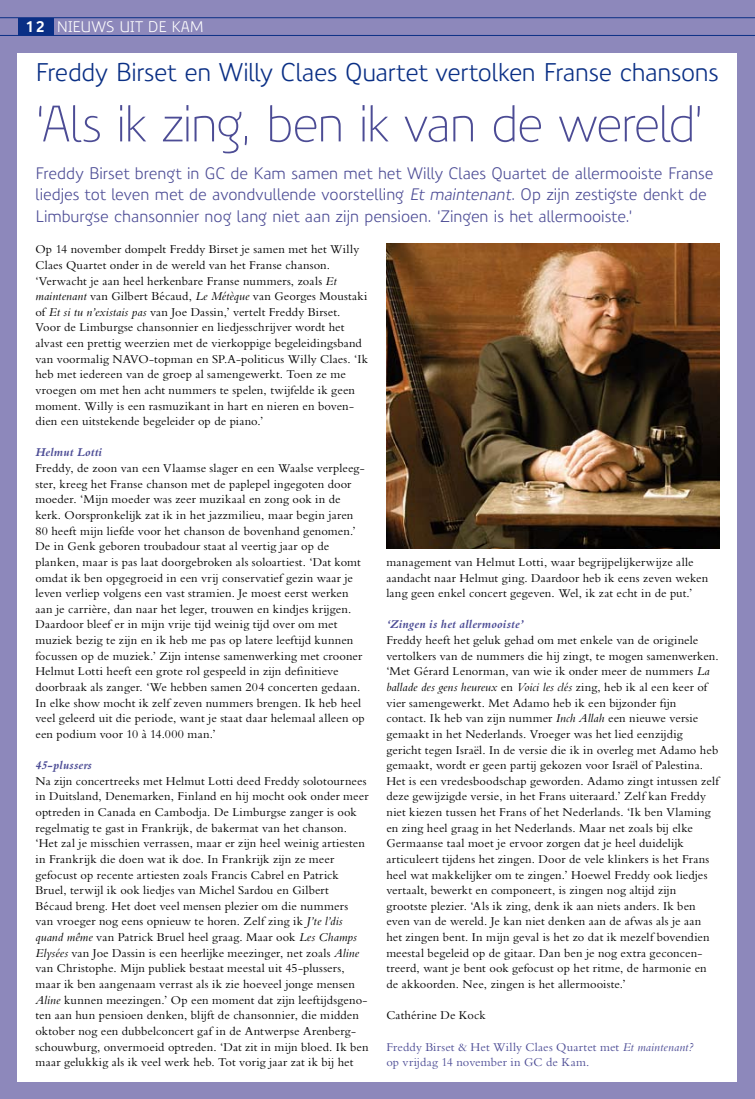
<style>
.page{position:relative;width:755px;height:1099px;background:#fff}
.page>*{position:absolute;margin:0;border:0;box-sizing:border-box;transform-origin:0 0}
.t1{font:300 50px "Precious Sans";color:#4c4c95}
.t2{font:25px "Precious Sans";letter-spacing:-.01em;color:#0a2f85}
.t3{font:16.25px/21.2px "Precious Sans";color:#4c4c95}
.t4{font:15px "Precious Sans";color:#fff}
.t5{font:12.5px/15.6px "Bembo Std";letter-spacing:.01em;color:#000}
.t6{font:12.5px/15.6px "Bembo Std";letter-spacing:.015em;color:#4c4c95}
.t7{font:italic 700 12.5px "Bembo Std";letter-spacing:.01em;color:#4c4c95}
.s1{font-weight:700}
.s2{font-style:italic}
</style>
<div class="page">
<div style="left:0;top:0;width:755px;height:1098px;background:#8d88bb"></div>
<div style="left:18px;top:53px;width:719px;height:1028px;background:#fff"></div>
<div style="left:18px;top:18px;width:35px;height:17px;background:#0a2f85"></div>
<hr style="left:0;top:18px;width:755px;height:1px;background:#0a2f85">
<hr style="left:0;top:35px;width:755px;height:1px;background:#0a2f85">
<img style="left:386px;top:243px;width:333px;height:305px">
<p class="t4" style="left:26px;top:17px;width:42px"><span class="s1">12</span> nieuws</p>
<p class="t4" style="left:119px;top:17px;width:9px">uit</p>
<p class="t4" style="left:148px;top:17px;width:55px">de KAM</p>
<h2 class="t2" style="left:35px;top:57px;width:685px">Freddy Birset en Willy Claes Quartet vertolken Franse chansons</h2>
<h1 class="t1" style="left:35px;top:92px;width:669px">‘Als ik zing, ben ik van de wereld’</h1>
<p class="t3" style="left:35px;top:163px;width:680px">Freddy Birset brengt in GC de Kam samen met het Willy Claes Quartet de allermooiste Franse liedjes tot leven met de avondvullende voorstelling <span class="s2">Et maintenant</span>. Op zijn zestigste denkt de<br>Limburgse chansonnier nog lang niet aan zijn pensioen. ‘Zingen is het allermooiste.’</p>
<p class="t5" style="left:35px;top:241px;width:334px">Op 14 november dompelt Freddy Birset je samen met het Willy Claes Quartet onder in de wereld van het Franse chanson. ‘Verwacht je aan heel herkenbare Franse nummers, zoals <span class="s2">Et maintenant</span> van Gilbert Bécaud, <span class="s2">Le Métèque</span> van Georges Moustaki of <span class="s2">Et si tu n’existais pas</span> van Joe Dassin,’ vertelt Freddy Birset.<br>Voor de Limburgse chansonnier en liedjesschrijver wordt het alvast een prettig weerzien met de vierkoppige begeleidingsband van voormalig NAVO-topman en SP.A-politicus Willy Claes. ‘Ik heb met iedereen van de groep al samengewerkt. Toen ze me vroegen om met hen acht nummers te spelen, twijfelde ik geen moment. Willy is een rasmuzikant in hart en nieren en boven&shy;dien een uitstekende begeleider op de piano.’</p>
<p class="t7" style="left:35px;top:445px;width:68px">Helmut Lotti</p>
<p class="t5" style="left:35px;top:460px;width:331px">Freddy, de zoon van een Vlaamse slager en een Waalse verpleeg&shy;ster, kreeg het Franse chanson met de paplepel ingegoten door moeder. ‘Mijn moeder was zeer muzikaal en zong ook in de kerk. Oorspronkelijk zat ik in het jazzmilieu, maar begin jaren 80 heeft mijn liefde voor het chanson de bovenhand genomen.’ De in Genk geboren troubadour staat al veertig jaar op de planken, maar is pas laat doorgebroken als soloartiest. ‘Dat komt omdat ik ben opgegroeid in een vrij conservatief gezin waar je leven verliep volgens een vast stramien. Je moest eerst werken aan je carrière, dan naar het leger, trouwen en kindjes krijgen.<br>Daardoor bleef er in mijn vrije tijd weinig tijd over om met muziek bezig te zijn en ik heb me pas op latere leeftijd kunnen focussen op de muziek.’ Zijn intense samenwerking met crooner Helmut Lotti heeft een grote rol gespeeld in zijn definitieve doorbraak als zanger. ‘We hebben samen 204 concerten gedaan.<br>In elke show mocht ik zelf zeven nummers brengen. Ik heb heel veel geleerd uit die periode, want je staat daar helemaal alleen op een podium voor 10 à 14.000 man.’</p>
<p class="t7" style="left:35px;top:758px;width:58px">45-plussers</p>
<p class="t5" style="left:35px;top:772px;width:335px">Na zijn concertreeks met Helmut Lotti deed Freddy solotournees in Duitsland, Denemarken, Finland en hij mocht ook onder meer optreden in Canada en Cambodja. De Limburgse zanger is ook regelmatig te gast in Frankrijk, de bakermat van het chanson. ‘Het zal je misschien verrassen, maar er zijn heel weinig artiesten in Frankrijk die doen wat ik doe. In Frankrijk zijn ze meer gefocust op recente artiesten zoals Francis Cabrel en Patrick Bruel, terwijl ik ook liedjes van Michel Sardou en Gilbert Bécaud breng. Het doet veel mensen plezier om die nummers van vroeger nog eens opnieuw te horen. Zelf zing ik <span class="s2">J’te l’dis quand même</span> van Patrick Bruel heel graag. Maar ook <span class="s2">Les Champs Elysées</span> van Joe Dassin is een heerlijke meezinger, net zoals <span class="s2">Aline </span>van Christophe. Mijn publiek bestaat meestal uit 45-plussers, maar ik ben aangenaam verrast als ik zie hoeveel jonge mensen <span class="s2">Aline</span> kunnen meezingen.’ Op een moment dat zijn leeftijdsgeno&shy;ten aan hun pensioen denken, blijft de chansonnier, die midden oktober nog een dubbelconcert gaf in de Antwerpse Arenberg&shy;schouwburg, onvermoeid optreden. ‘Dat zit in mijn bloed. Ik ben maar gelukkig als ik veel werk heb. Tot vorig jaar zat ik bij het</p>
<p class="t5" style="left:386px;top:554px;width:323px">management van Helmut Lotti, waar begrijpelijkerwijze alle aandacht naar Helmut ging. Daardoor heb ik eens zeven weken lang geen enkel concert gegeven. Wel, ik zat echt in de put.’</p>
<p class="t7" style="left:386px;top:617px;width:139px">‘Zingen is het allermooiste’</p>
<p class="t5" style="left:386px;top:632px;width:334px">Freddy heeft het geluk gehad om met enkele van de originele vertolkers van de nummers die hij zingt, te mogen samenwerken. ‘Met Gérard Lenorman, van wie ik onder meer de nummers <span class="s2">La ballade des gens heureux</span> en <span class="s2">Voici les clés</span> zing, heb ik al een keer of vier samengewerkt. Met Adamo heb ik een bijzonder fijn contact. Ik heb van zijn nummer <span class="s2">Inch Allah</span> een nieuwe versie gemaakt in het Nederlands. Vroeger was het lied eenzijdig gericht tegen Israël. In de versie die ik in overleg met Adamo heb gemaakt, wordt er geen partij gekozen voor Israël of Palestina.<br>Het is een vredesboodschap geworden. Adamo zingt intussen zelf deze gewijzigde versie, in het Frans uiteraard.’ Zelf kan Freddy niet kiezen tussen het Frans of het Nederlands. ‘Ik ben Vlaming en zing heel graag in het Nederlands. Maar net zoals bij elke Germaanse taal moet je ervoor zorgen dat je heel duidelijk articuleert tijdens het zingen. Door de vele klinkers is het Frans heel wat makkelijker om te zingen.’ Hoewel Freddy ook liedjes vertaalt, bewerkt en componeert, is zingen nog altijd zijn grootste plezier. ‘Als ik zing, denk ik aan niets anders. Ik ben even van de wereld. Je kan niet denken aan de afwas als je aan het zingen bent. In mijn geval is het zo dat ik mezelf bovendien meestal begeleid op de gitaar. Dan ben je nog extra geconcen&shy;treerd, want je bent ook gefocust op het ritme, de harmonie en de akkoorden. Nee, zingen is het allermooiste.’</p>
<p class="t5" style="left:386px;top:1007px;width:101px">Cathérine De Kock</p>
<p class="t6" style="left:386px;top:1038px;width:308px">Freddy Birset &amp; Het Willy Claes Quartet met <span class="s2">Et maintenant? </span>op vrijdag 14 november in GC de Kam.</p>
</div>
